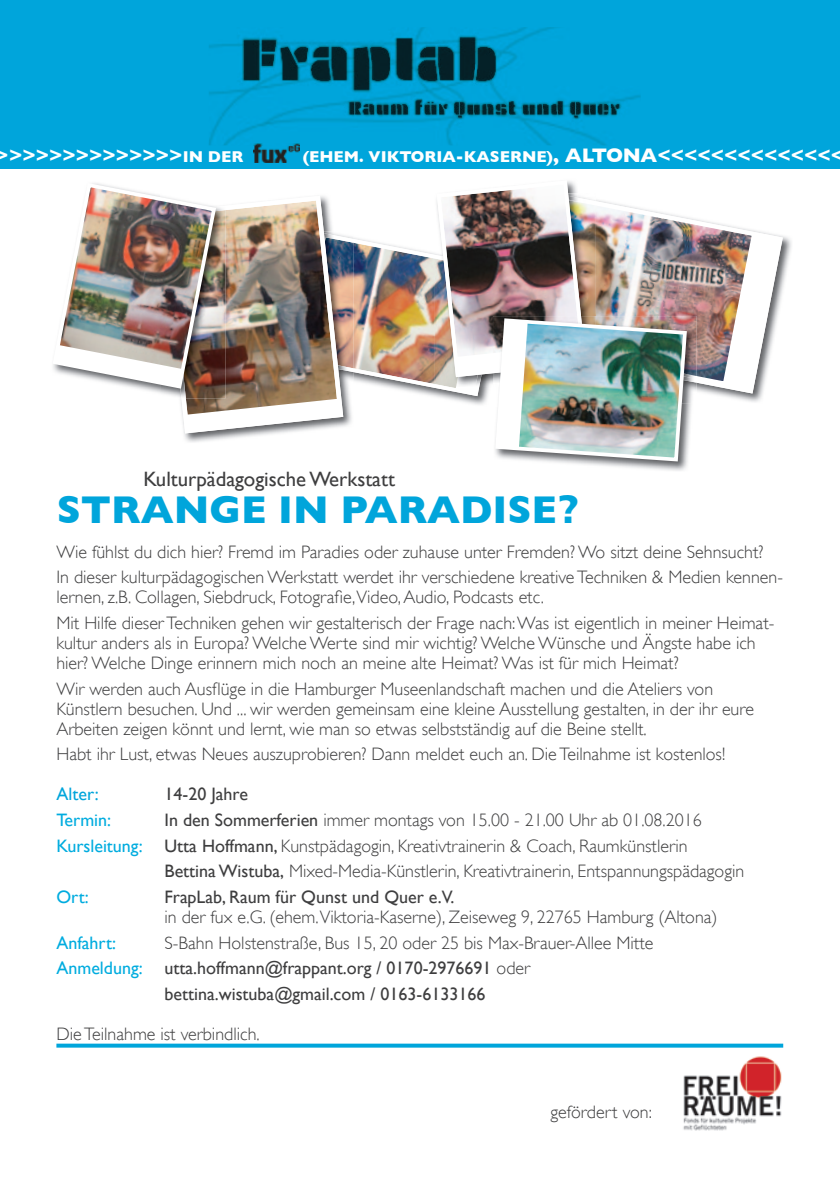
<style>
.page{position:relative;width:840px;height:1191px;background:#fff}
.page>*{position:absolute;margin:0;border:0;box-sizing:border-box;transform-origin:0 0}
.t1{font:700 39.4px "Gill Sans";color:#00a5db}
.t2{font:20.8px "Gill Sans";color:#3e3e3f}
.t3{font:700 20px "Gill Sans";color:#fff}
.t4{font:300 18px/20px "Gill Sans";color:#3e3e3f}
.t5{font:18px "Gill Sans";color:#3e3e3f}
.t6{font:18px "Gill Sans";color:#00acdf}
.t7{font:18px "Gill Sans";color:#00a5db}
.t8{font:700 16px "Gill Sans";color:#fff}
.s1{font-size:16px}
.s2{font-size:20px}
.s3{font-family:"Frutiger LT Std";font-weight:900}
.s4{font-weight:400}
.s5{font-weight:400;color:#00acdf}
.s6{color:#00acdf}
.s7{font-weight:300}
</style>
<div class="page">
<div style="left:0;top:0;width:839px;height:169px;background:#00a5db"></div>
<img style="left:209px;top:27px;width:431px;height:118px">
<svg style="left:56px;top:1043px;width:726px;height:4px;background:#28b3e0"></svg>
<img style="left:184px;top:433px;width:95px;height:9px">
<img style="left:180px;top:202px;width:118px;height:231px">
<img style="left:708px;top:236px;width:84px;height:166px">
<img style="left:688px;top:217px;width:94px;height:176px">
<img style="left:162px;top:206px;width:63px;height:192px">
<img style="left:53px;top:183px;width:165px;height:208px">
<img style="left:571px;top:403px;width:121px;height:68px">
<img style="left:688px;top:383px;width:8px;height:20px">
<img style="left:688px;top:316px;width:8px;height:43px">
<img style="left:688px;top:359px;width:8px;height:24px">
<img style="left:298px;top:181px;width:390px;height:282px">
<img style="left:253px;top:143px;width:46px;height:19px">
<img style="left:683px;top:1056px;width:99px;height:74px">
<p class="t3" style="left:-4px;top:144px;width:249px">&gt;&gt;&gt;&gt;&gt;&gt;&gt;&gt;&gt;&gt;&gt;&gt;&gt;&gt;<span class="s1">IN DER</span></p>
<p class="t8" style="left:303px;top:147px;width:542px">(EHEM. VIKTORIA-KASERNE)<span class="s2">, ALTONA&lt;&lt;&lt;&lt;&lt;&lt;&lt;&lt;&lt;&lt;&lt;&lt;&lt;&lt;</span></p>
<p class="t2" style="left:143px;top:466px;width:253px">Kulturpädagogische Werkstatt</p>
<h1 class="t1" style="left:57px;top:487px;width:523px">STRANGE IN PARADISE<span class="s3">?</span></h1>
<p class="t4" style="left:56px;top:539px;width:727px;line-height:25.6px">Wie fühlst du dich hier? Fremd im Paradies oder zuhause unter Fremden? Wo sitzt deine Sehnsucht?<br>In dieser kulturpädagogischen Werkstatt werdet ihr verschiedene kreative Techniken &amp; Medien kennen-</p>
<p class="t4" style="left:56px;top:584px;width:719px;line-height:25.6px">lernen, z.B. Collagen, Siebdruck, Fotografie,Video, Audio, Podcasts etc.<br>Mit Hilfe dieser Techniken gehen wir gestalterisch der Frage nach: Was ist eigentlich in meiner Heimat-</p>
<p class="t4" style="left:56px;top:633px;width:700px">kultur anders als in Europa? Welche Werte sind mir wichtig? Welche Wünsche und Ängste habe ich hier? Welche Dinge erinnern mich noch an meine alte Heimat? Was ist für mich Heimat?</p>
<p class="t4" style="left:56px;top:678px;width:698px">Wir werden auch Ausflüge in die Hamburger Museenlandschaft machen und die Ateliers von<br>Künstlern besuchen. Und ... wir werden gemeinsam eine kleine Ausstellung gestalten, in der ihr eure<br>Arbeiten zeigen könnt und lernt, wie man so etwas selbstständig auf die Beine stellt.</p>
<p class="t4" style="left:56px;top:744px;width:670px">Habt ihr Lust, etwas Neues auszuprobieren? Dann meldet euch an. Die Teilnahme ist kostenlos!</p>
<p class="t7" style="left:56px;top:783px;width:44px">Alter:</p>
<p class="t5" style="left:164px;top:783px;width:85px">14-20 Jahre</p>
<p class="t6" style="left:56px;top:809px;width:56px">Termin:</p>
<p class="t4" style="left:164px;top:810px;width:538px"><span class="s4">In den Sommerferien</span> immer montags von 15.00 - 21.00 Uhr ab 01.08.2016</p>
<p class="t4" style="left:56px;top:835px;width:632px"><span class="s5">Kursleitung:</span> <span class="s4">Utta Hoffmann,</span> Kunstpädagogin, Kreativtrainerin &amp; Coach, Raumkünstlerin</p>
<p class="t4" style="left:164px;top:861px;width:581px"><span class="s4">Bettina Wistuba,</span> Mixed-Media-Künstlerin, Kreativtrainerin, Entspannungspädagogin</p>
<p class="t6" style="left:56px;top:886px;width:34px">Ort:</p>
<p class="t5" style="left:164px;top:886px;width:291px">FrapLab, Raum für Qunst und Quer e.V.</p>
<p class="t4" style="left:164px;top:907px;width:554px">in der fux e.G. (ehem.Viktoria-Kaserne), Zeiseweg 9, 22765 Hamburg (Altona)</p>
<p class="t6" style="left:56px;top:932px;width:61px">Anfahrt:</p>
<p class="t4" style="left:164px;top:932px;width:490px">S-Bahn Holstenstraße, Bus 15, 20 oder 25 bis Max-Brauer-Allee Mitte</p>
<p class="t5" style="left:56px;top:957px;width:475px"><span class="s6">Anmeldung:</span> utta.hoffmann@frappant.org / 0170-2976691 <span class="s7">oder</span></p>
<p class="t5" style="left:164px;top:983px;width:322px">bettina.wistuba@gmail.com / 0163-6133166</p>
<p class="t4" style="left:56px;top:1024px;width:205px">Die Teilnahme ist verbindlich.</p>
<p class="t4" style="left:550px;top:1101px;width:103px">gefördert von:</p>
</div>
